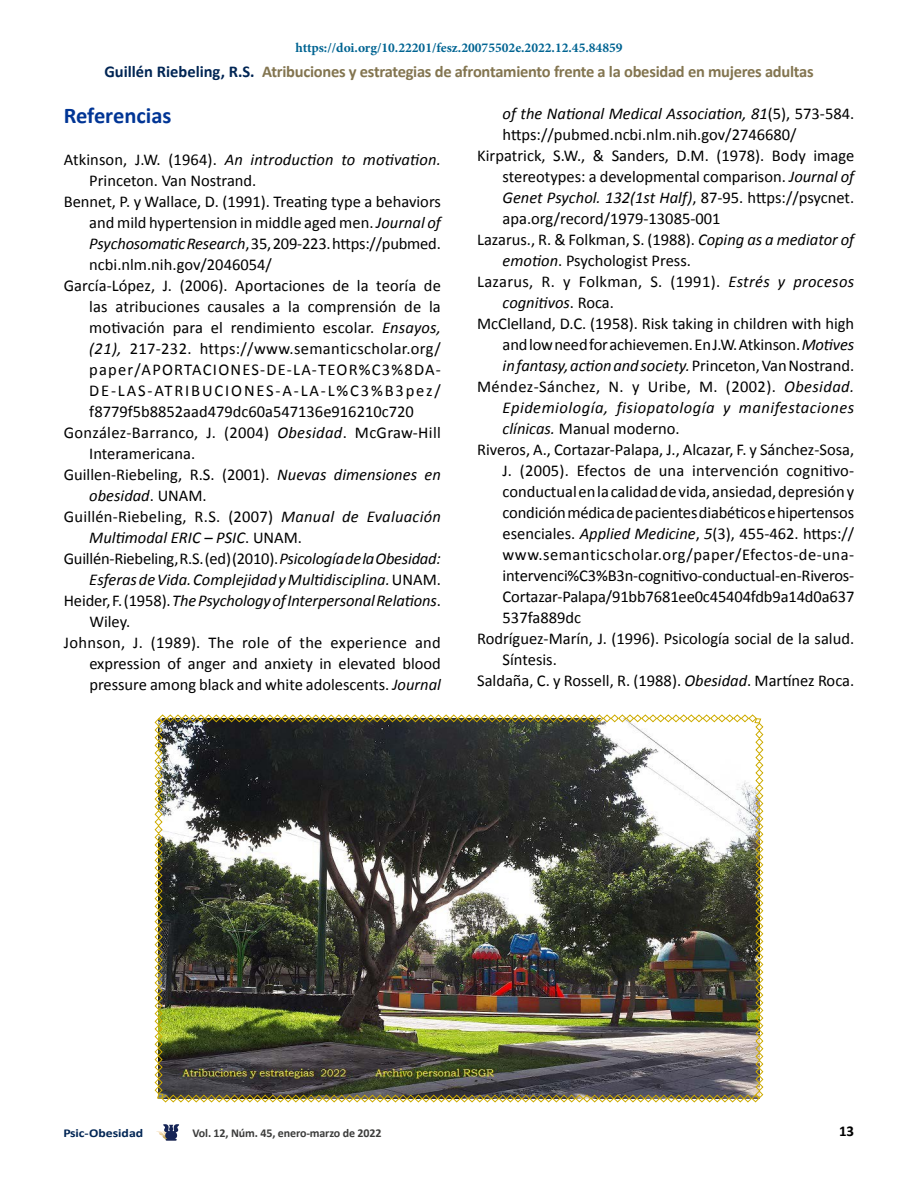
<style>
.page{position:relative;width:918px;height:1188px;background:#fff}
.page>*{position:absolute;margin:0;border:0;box-sizing:border-box;transform-origin:0 0}
.t1{font:700 22.5px "Calibri";color:#003595}
.t2{font:16.5px "Calibri";color:#000}
.t3{font:italic 16.5px "Calibri";color:#000}
.t4{font:16.5px "Calibri";letter-spacing:.02em;color:#000}
.t5{font:700 16.5px "Calibri";letter-spacing:-.015em;color:#837550}
.t6{font:16.5px "Calibri";letter-spacing:.03em;color:#000}
.t7{font:italic 16.5px "Calibri";letter-spacing:.03em;color:#000}
.t8{font:16.5px "Calibri";letter-spacing:.025em;color:#000}
.t9{font:16.5px "Calibri";letter-spacing:.075em;color:#000}
.t10{font:16.5px "Calibri";letter-spacing:.115em;color:#000}
.t11{font:700 15px "Calibri";color:#000}
.t12{font:700 13.5px "Minion Pro";color:#006492}
.t13{font:700 12px "Calibri";letter-spacing:-.01em;color:#3c3c3b}
.t14{font:700 12px "Calibri";color:#002554;scale:1.15 1}
.s1{color:#002554}
.s2{font-style:normal}
.s3{font-style:italic}
</style>
<div class="page">
<svg style="left:156px;top:1124px;width:24px;height:17px"></svg>
<img style="left:154px;top:714px;width:610px;height:389px">
<p class="t12" style="left:295px;top:39px;width:329px">https://doi.org/10.22201/fesz.20075502e.2022.12.45.84859</p>
<p class="t5" style="left:104px;top:60px;width:711px"><span class="s1">Guillén Riebeling, R.S.</span> Atribuciones y estrategias de afrontamiento frente a la obesidad en mujeres adultas</p>
<h1 class="t1" style="left:64px;top:100px;width:109px">Referencias</h1>
<p class="t3" style="left:64px;top:149px;width:379px"><span class="s2">Atkinson, J.W. (1964).</span> An introduction to motivation.</p>
<p class="t2" style="left:89px;top:170px;width:169px">Princeton. Van Nostrand.</p>
<p class="t2" style="left:64px;top:191px;width:379px">Bennet, P. y Wallace, D. (1991). Treating type a behaviors</p>
<p class="t2" style="left:89px;top:212px;width:353px">and mild hypertension in middle aged men. <span class="s3">Journal of</span></p>
<p class="t2" style="left:89px;top:233px;width:353px"><span class="s3">Psychosomatic Research</span>, 35, 209-223. https://pubmed.</p>
<p class="t2" style="left:89px;top:254px;width:184px">ncbi.nlm.nih.gov/2046054/</p>
<p class="t2" style="left:64px;top:275px;width:379px">García-López, J. (2006). Aportaciones de la teoría de</p>
<p class="t2" style="left:89px;top:296px;width:353px">las atribuciones causales a la comprensión de la</p>
<p class="t2" style="left:89px;top:318px;width:353px">motivación para el rendimiento escolar. <span class="s3">Ensayos,</span></p>
<p class="t4" style="left:89px;top:339px;width:353px"><span class="s3">(21),</span> 217-232. https://www.semanticscholar.org/</p>
<p class="t9" style="left:89px;top:360px;width:353px">paper/APORTACIONES-DE-LA-TEOR%C3%8DA-</p>
<p class="t10" style="left:89px;top:381px;width:353px">DE-LAS-ATRIBUCIONES-A-LA-L%C3%B3pez/</p>
<p class="t2" style="left:89px;top:402px;width:326px">f8779f5b8852aad479dc60a547136e916210c720</p>
<p class="t4" style="left:64px;top:423px;width:379px">González-Barranco, J. (2004) <span class="s3">Obesidad</span>. McGraw-Hill</p>
<p class="t2" style="left:89px;top:444px;width:107px">Interamericana.</p>
<p class="t2" style="left:64px;top:465px;width:379px">Guillen-Riebeling, R.S. (2001). <span class="s3">Nuevas dimensiones en</span></p>
<p class="t3" style="left:89px;top:486px;width:119px">obesidad<span class="s2">. UNAM.</span></p>
<p class="t2" style="left:64px;top:507px;width:379px">Guillén-Riebeling, R.S. (2007) <span class="s3">Manual de Evaluación</span></p>
<p class="t3" style="left:89px;top:528px;width:214px">Multimodal ERIC – PSIC<span class="s2">. UNAM.</span></p>
<p class="t2" style="left:64px;top:549px;width:379px">Guillén-Riebeling, R.S. (ed) (2010). <span class="s3">Psicología de la Obesidad:</span></p>
<p class="t3" style="left:89px;top:570px;width:353px">Esferas de Vida. Complejidad y Multidisciplina. <span class="s2">UNAM.</span></p>
<p class="t3" style="left:64px;top:591px;width:379px"><span class="s2">Heider, F. (1958).</span> The Psychology of Interpersonal Relations<span class="s2">.</span></p>
<p class="t2" style="left:89px;top:612px;width:42px">Wiley.</p>
<p class="t4" style="left:64px;top:633px;width:379px">Johnson, J. (1989). The role of the experience and</p>
<p class="t2" style="left:89px;top:654px;width:353px">expression of anger and anxiety in elevated blood</p>
<p class="t2" style="left:89px;top:675px;width:353px">pressure among black and white adolescents. <span class="s3">Journal</span></p>
<p class="t3" style="left:503px;top:103px;width:353px">of the National Medical Association, 81<span class="s2">(5), 573-584.</span></p>
<p class="t2" style="left:503px;top:124px;width:295px">https://pubmed.ncbi.nlm.nih.gov/2746680/</p>
<p class="t2" style="left:477px;top:145px;width:379px">Kirpatrick, S.W., &amp; Sanders, D.M. (1978). Body image</p>
<p class="t2" style="left:503px;top:166px;width:353px">stereotypes: a developmental comparison. <span class="s3">Journal of</span></p>
<p class="t3" style="left:503px;top:187px;width:353px">Genet Psychol. 132(1st Half)<span class="s2">, 87-95. https://psycnet.</span></p>
<p class="t2" style="left:503px;top:208px;width:219px">apa.org/record/1979-13085-001</p>
<p class="t2" style="left:477px;top:229px;width:379px">Lazarus., R. &amp; Folkman, S. (1988). <span class="s3">Coping as a mediator of</span></p>
<p class="t2" style="left:503px;top:250px;width:190px"><span class="s3">emotion</span>. Psychologist Press.</p>
<p class="t4" style="left:477px;top:271px;width:379px">Lazarus, R. y Folkman, S. (1991). <span class="s3">Estrés y procesos</span></p>
<p class="t3" style="left:503px;top:292px;width:113px">cognitivos<span class="s2">. Roca.</span></p>
<p class="t2" style="left:477px;top:313px;width:379px">McClelland, D.C. (1958). Risk taking in children with high</p>
<p class="t2" style="left:503px;top:334px;width:353px">and low need for achievemen. En J.W. Atkinson. <span class="s3">Motives</span></p>
<p class="t3" style="left:503px;top:355px;width:353px">in fantasy, action and society. <span class="s2">Princeton, Van Nostrand.</span></p>
<p class="t8" style="left:477px;top:376px;width:379px">Méndez-Sánchez, N. y Uribe, M. (2002). <span class="s3">Obesidad.</span></p>
<p class="t7" style="left:503px;top:397px;width:353px">Epidemiología, fisiopatología y manifestaciones</p>
<p class="t2" style="left:503px;top:418px;width:179px"><span class="s3">clínicas.</span> Manual moderno.</p>
<p class="t2" style="left:477px;top:439px;width:379px">Riveros, A., Cortazar-Palapa, J., Alcazar, F. y Sánchez-Sosa,</p>
<p class="t2" style="left:503px;top:460px;width:353px">J. (2005). Efectos de una intervención cognitivo-</p>
<p class="t2" style="left:503px;top:481px;width:353px">conductual en la calidad de vida, ansiedad, depresión y</p>
<p class="t2" style="left:503px;top:502px;width:353px">condición médica de pacientes diabéticos e hipertensos</p>
<p class="t2" style="left:503px;top:523px;width:353px">esenciales. <span class="s3">Applied Medicine</span>, <span class="s3">5</span>(3), 455-462. https://</p>
<p class="t6" style="left:503px;top:544px;width:353px">www.semanticscholar.org/paper/Efectos-de-una-</p>
<p class="t2" style="left:503px;top:565px;width:353px">intervenci%C3%B3n-cognitivo-conductual-en-Riveros-</p>
<p class="t2" style="left:503px;top:586px;width:353px">Cortazar-Palapa/91bb7681ee0c45404fdb9a14d0a637</p>
<p class="t2" style="left:503px;top:607px;width:80px">537fa889dc</p>
<p class="t2" style="left:477px;top:628px;width:379px">Rodríguez-Marín, J. (1996). Psicología social de la salud.</p>
<p class="t2" style="left:503px;top:649px;width:56px">Síntesis.</p>
<p class="t2" style="left:477px;top:670px;width:379px">Saldaña, C. y Rossell, R. (1988). <span class="s3">Obesidad</span>. Martínez Roca.</p>
<p class="t14" style="left:64px;top:1125px;width:71px">Psic-Obesidad</p>
<p class="t13" style="left:192px;top:1125px;width:191px">Vol. 12, Núm. 45, enero-marzo de 2022</p>
<p class="t11" style="left:839px;top:1120px;width:17px">13</p>
</div>
